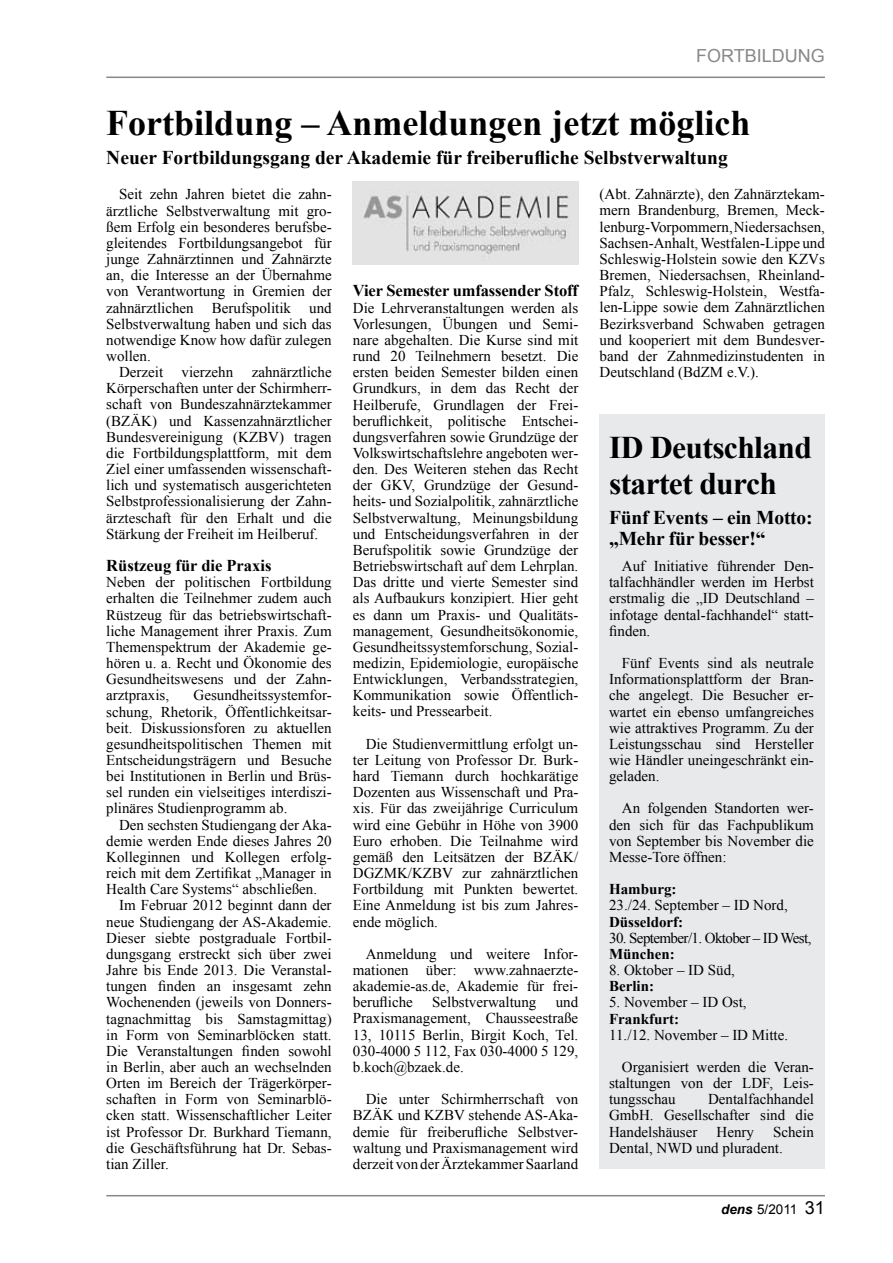
<style>
.page{position:relative;width:893px;height:1263px;background:#fff}
.page>*{position:absolute;margin:0;border:0;box-sizing:border-box;transform-origin:0 0}
.t1{font:700 36px "Times New Roman";color:#000}
.t2{font:700 31.5px/36px "Times New Roman";letter-spacing:-.02em;color:#000}
.t3{font:700 19.5px/21px "Times New Roman";color:#000}
.t4{font:18px "Arial";color:#87888a}
.t5{font:700 16.5px "Times New Roman";letter-spacing:-.01em;color:#000}
.t6{font:15px/16.2px "Times New Roman";color:#000;text-align:justify}
.t7{font:700 15px "Times New Roman";color:#000}
.t8{font:15px "Times New Roman";letter-spacing:-.04em;color:#000}
.t9{font:13.5px "Arial";color:#000}
.s1{font-weight:700;font-style:italic}
.s2{font-size:18px}
</style>
<div class="page">
<hr style="left:106px;top:1195px;width:719px;height:1px;background:#87888a">
<hr style="left:106px;top:77px;width:719px;height:1px;background:#87888a">
<div style="left:600px;top:415px;width:225px;height:754px;background:#e8e9ea"></div>
<img style="left:353px;top:182px;width:225px;height:82px">
<p class="t4" style="left:696px;top:44px;width:130px">FORTBILDUNG</p>
<h1 class="t1" style="left:106px;top:98px;width:646px">Fortbildung – Anmeldungen jetzt möglich</h1>
<h3 class="t3" style="left:106px;top:147px;width:623px">Neuer Fortbildungsgang der Akademie für freiberufliche Selbstverwaltung</h3>
<p class="t6" style="left:106px;top:186px;width:227px;text-indent:13px">Seit zehn Jahren bietet die zahn&shy;ärztliche Selbstverwaltung mit gro&shy;ßem Erfolg ein besonderes berufsbe&shy;gleitendes Fortbildungsangebot für junge Zahnärztinnen und Zahnärzte an, die Interesse an der Übernahme von Verantwortung in Gremien der zahnärztlichen Berufspolitik und Selbstverwaltung haben und sich das notwendige Know how dafür zulegen wollen.</p>
<p class="t6" style="left:106px;top:364px;width:227px;text-indent:13px">Derzeit vierzehn zahnärztliche Körperschaften unter der Schirmherr&shy;schaft von Bundeszahnärztekammer (BZÄK) und Kassenzahnärztlicher Bundesvereinigung (KZBV) tragen die Fortbildungsplattform, mit dem Ziel einer umfassenden wissenschaft&shy;lich und systematisch ausgerichteten Selbstprofessionalisierung der Zahn&shy;ärzteschaft für den Erhalt und die Stärkung der Freiheit im Heilberuf.</p>
<p class="t5" style="left:106px;top:554px;width:167px">Rüstzeug für die Praxis</p>
<p class="t6" style="left:106px;top:574px;width:227px">Neben der politischen Fortbildung erhalten die Teilnehmer zudem auch Rüstzeug für das betriebswirtschaft&shy;liche Management ihrer Praxis. Zum Themenspektrum der Akademie ge&shy;hören u. a. Recht und Ökonomie des Gesundheitswesens und der Zahn&shy;arztpraxis,</p>
<p class="t6" style="left:106px;top:687px;width:227px;text-indent:87px">Gesundheitssystemfor&shy;schung, Rhetorik, Öffentlichkeitsar&shy;beit. Diskussionsforen zu aktuellen gesundheitspolitischen Themen mit Entscheidungsträgern und Besuche bei Institutionen in Berlin und Brüs&shy;sel runden ein vielseitiges interdiszi&shy;plinäres Studienprogramm ab.</p>
<p class="t6" style="left:119px;top:816px;width:214px">Den sechsten Studiengang der Aka-</p>
<p class="t6" style="left:106px;top:832px;width:227px">demie werden Ende dieses Jahres 20</p>
<p class="t6" style="left:106px;top:848px;width:227px">Kolleginnen und Kollegen erfolg-</p>
<p class="t6" style="left:106px;top:865px;width:227px">reich mit dem Zertifikat „Manager in</p>
<p class="t6" style="left:106px;top:881px;width:212px">Health Care Systems“ abschließen.</p>
<p class="t6" style="left:119px;top:897px;width:214px">Im Februar 2012 beginnt dann der</p>
<p class="t6" style="left:106px;top:913px;width:227px">neue Studiengang der AS-Akademie.</p>
<p class="t6" style="left:106px;top:929px;width:227px">Dieser siebte postgraduale Fortbil-</p>
<p class="t6" style="left:106px;top:945px;width:227px">dungsgang erstreckt sich über zwei</p>
<p class="t6" style="left:106px;top:962px;width:227px">Jahre bis Ende 2013. Die Veranstal-</p>
<p class="t6" style="left:106px;top:978px;width:227px">tungen finden an insgesamt zehn</p>
<p class="t6" style="left:106px;top:994px;width:227px">Wochenenden (jeweils von Donners-</p>
<p class="t6" style="left:106px;top:1010px;width:227px">tagnachmittag bis Samstagmittag)</p>
<p class="t6" style="left:106px;top:1026px;width:227px">in Form von Seminarblöcken statt.</p>
<p class="t6" style="left:106px;top:1042px;width:227px">Die Veranstaltungen finden sowohl</p>
<p class="t6" style="left:106px;top:1058px;width:227px">in Berlin, aber auch an wechselnden</p>
<p class="t6" style="left:106px;top:1075px;width:227px">Orten im Bereich der Trägerkörper-</p>
<p class="t6" style="left:106px;top:1091px;width:227px">schaften in Form von Seminarblö-</p>
<p class="t6" style="left:106px;top:1107px;width:227px">cken statt. Wissenschaftlicher Leiter</p>
<p class="t6" style="left:106px;top:1123px;width:227px">ist Professor Dr. Burkhard Tiemann,</p>
<p class="t6" style="left:106px;top:1139px;width:226px">die Geschäftsführung hat Dr. Sebas-</p>
<p class="t6" style="left:106px;top:1155px;width:64px">tian Ziller.</p>
<p class="t5" style="left:353px;top:279px;width:226px">Vier Semester umfassender Stoff</p>
<p class="t6" style="left:353px;top:299px;width:227px">Die Lehrveranstaltungen werden als Vorlesungen, Übungen und Semi&shy;nare abgehalten. Die Kurse sind mit rund 20 Teilnehmern besetzt. Die ersten beiden Semester bilden einen Grundkurs, in dem das Recht der Heilberufe, Grundlagen der Frei&shy;beruflichkeit, politische Entschei&shy;dungsverfahren sowie Grundzüge der Volkswirtschaftslehre angeboten wer&shy;den. Des Weiteren stehen das Recht der GKV, Grundzüge der Gesund&shy;heits- und Sozialpolitik, zahnärztliche Selbstverwaltung, Meinungsbildung und Entscheidungsverfahren in der Berufspolitik sowie Grundzüge der Betriebswirtschaft auf dem Lehrplan.<br>Das dritte und vierte Semester sind als Aufbaukurs konzipiert. Hier geht es dann um Praxis- und Qualitäts&shy;management, Gesundheitsökonomie, Gesundheitssystemforschung, Sozial&shy;medizin, Epidemiologie, europäische Entwicklungen, Verbandsstrategien, Kommunikation sowie Öffentlich&shy;keits- und Pressearbeit.</p>
<p class="t6" style="left:353px;top:735px;width:227px;text-indent:13px">Die Studienvermittlung erfolgt un&shy;ter Leitung von Professor Dr. Burk&shy;hard Tiemann durch hochkarätige Dozenten aus Wissenschaft und Pra&shy;xis. Für das zweijährige Curriculum wird eine Gebühr in Höhe von 3900<br>Euro erhoben. Die Teilnahme wird gemäß den Leitsätzen der BZÄK/ DGZMK/KZBV zur zahnärztlichen Fortbildung mit Punkten bewertet.<br>Eine Anmeldung ist bis zum Jahres&shy;ende möglich.</p>
<p class="t6" style="left:353px;top:945px;width:227px;text-indent:13px">Anmeldung und weitere Infor&shy;mationen über: www.zahnaerzte&shy;akademie-as.de, Akademie für frei&shy;berufliche</p>
<p class="t6" style="left:353px;top:994px;width:227px;text-indent:203px">und Praxismanagement, Chausseestraße 13, 10115 Berlin, Birgit Koch, Tel.<br>030-4000 5 112, Fax 030-4000 5 129, b.koch@bzaek.de.</p>
<p class="t6" style="left:353px;top:1091px;width:227px;text-indent:13px">Die unter Schirmherrschaft von BZÄK und KZBV stehende AS-Aka&shy;demie für freiberufliche Selbstver&shy;waltung und Praxismanagement wird derzeit von der Ärztekammer Saarland</p>
<p class="t6" style="left:432px;top:994px;width:106px">Selbstverwaltung</p>
<p class="t6" style="left:600px;top:186px;width:227px">(Abt. Zahnärzte), den Zahnärztekam&shy;mern Brandenburg, Bremen, Meck&shy;lenburg-Vorpommern, Niedersachsen, Sachsen-Anhalt, Westfalen-Lippe und Schleswig-Holstein sowie den KZVs Bremen, Niedersachsen, Rheinland-Pfalz, Schleswig-Holstein, Westfa&shy;len-Lippe sowie dem Zahnärztlichen Bezirksverband Schwaben getragen und kooperiert mit dem Bundesver&shy;band der Zahnmedizinstudenten in Deutschland (BdZM e.V.).</p>
<h2 class="t2" style="left:609px;top:429px;width:204px">ID Deutschland startet durch</h2>
<h3 class="t3" style="left:609px;top:506px;width:205px">Fünf Events – ein Motto: „Mehr für besser!“</h3>
<p class="t6" style="left:609px;top:558px;width:206px;text-indent:13px">Auf Initiative führender Den&shy;talfachhändler werden im Herbst erstmalig die „ID Deutschland – infotage dental-fachhandel“ statt&shy;finden.</p>
<p class="t6" style="left:609px;top:655px;width:206px;text-indent:13px">Fünf Events sind als neutrale Informationsplattform der Bran&shy;che angelegt. Die Besucher er&shy;wartet ein ebenso umfangreiches wie attraktives Programm. Zu der Leistungsschau sind Hersteller wie Händler uneingeschränkt ein&shy;geladen.</p>
<p class="t6" style="left:609px;top:800px;width:206px;text-indent:13px">An folgenden Standorten wer&shy;den sich für das Fachpublikum von September bis November die Messe-Tore öffnen:</p>
<p class="t7" style="left:609px;top:879px;width:69px">Hamburg:</p>
<p class="t6" style="left:609px;top:897px;width:180px">23./24. September – ID Nord,</p>
<p class="t7" style="left:609px;top:911px;width:76px">Düsseldorf:</p>
<p class="t8" style="left:609px;top:927px;width:204px">30. September/1. Oktober – ID West,</p>
<p class="t7" style="left:609px;top:943px;width:67px">München:</p>
<p class="t6" style="left:609px;top:962px;width:127px">8. Oktober – ID Süd,</p>
<p class="t7" style="left:609px;top:976px;width:46px">Berlin:</p>
<p class="t6" style="left:609px;top:994px;width:139px">5. November – ID Ost,</p>
<p class="t7" style="left:609px;top:1008px;width:71px">Frankfurt:</p>
<p class="t6" style="left:622px;top:1018px;width:193px;line-height:32.2px;text-indent:-13px">11./12. November – ID Mitte.<br>Organisiert werden die Veran-</p>
<p class="t6" style="left:609px;top:1075px;width:205px">staltungen von der LDF, Leis&shy;tungsschau</p>
<p class="t6" style="left:609px;top:1091px;width:206px;text-indent:99px">Dentalfachhandel GmbH. Gesellschafter sind die Handelshäuser</p>
<p class="t6" style="left:609px;top:1123px;width:206px;text-indent:164px">Schein<br>Dental, NWD und pluradent.</p>
<p class="t6" style="left:716px;top:1123px;width:39px">Henry</p>
<p class="t9" style="left:721px;top:1201px;width:105px"><span class="s1">dens</span> 5/2011 <span class="s2">31</span></p>
</div>
